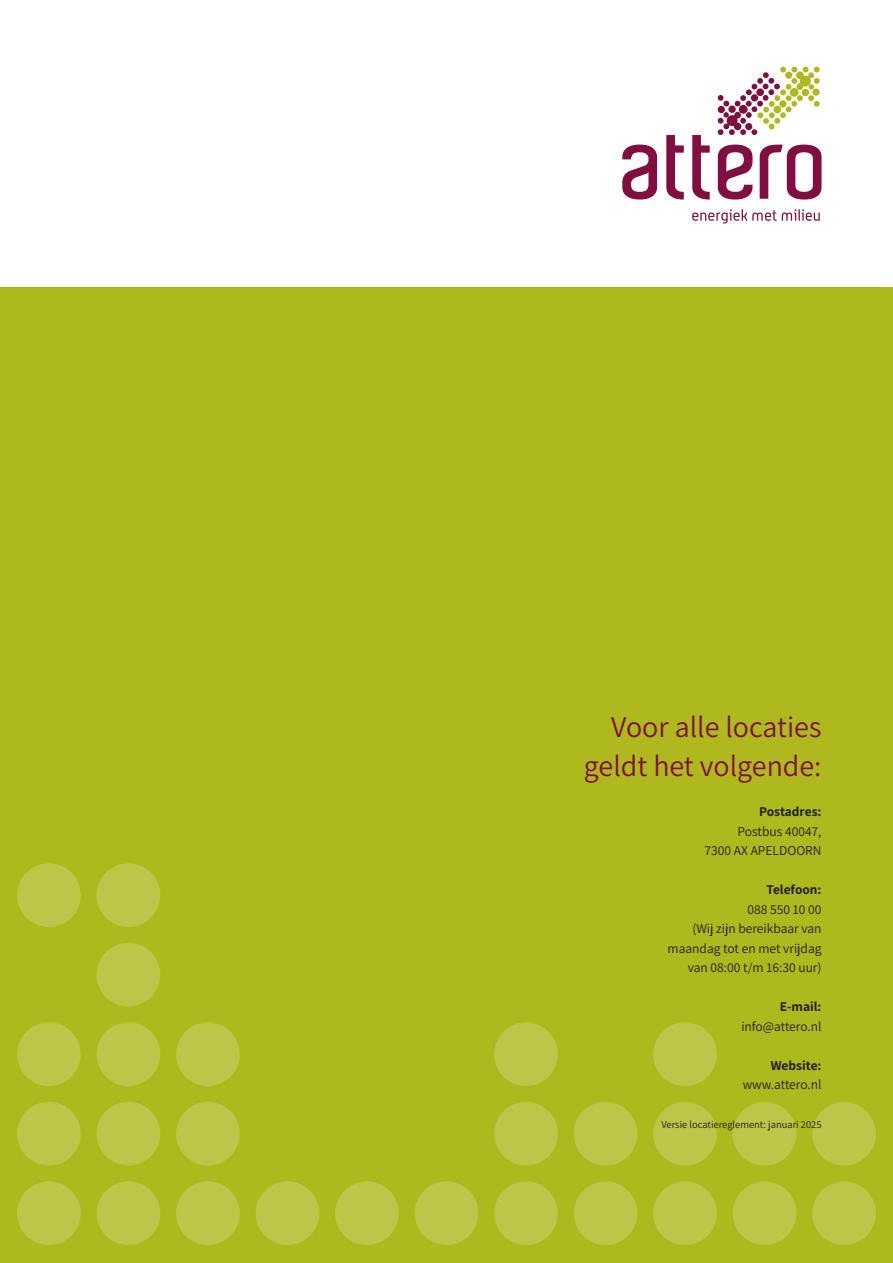
<style>
.page{position:relative;width:893px;height:1263px;background:#fff}
.page>*{position:absolute;margin:0;border:0;box-sizing:border-box;transform-origin:0 0}
.Kop{font:30px/39px "Assistant";color:#810e3f;text-align:right}
.platte_tekst_inspringen{font:13.5px/19.5px "Assistant";color:#231f20;text-align:right}
.platte_tekst_inspringen-2{font:700 13.5px "Assistant";color:#231f20}
.platte_tekst_inspringen-3{font:10.5px "Assistant";color:#231f20}
</style>
<div class="page">
<div style="left:0;top:288px;width:893px;height:975px;background:#aeb91c"></div>
<svg style="left:622px;top:145px;width:35px;height:55px"></svg>
<svg style="left:666px;top:135px;width:18px;height:65px"></svg>
<svg style="left:692px;top:135px;width:18px;height:65px"></svg>
<svg style="left:718px;top:145px;width:34px;height:55px"></svg>
<svg style="left:760px;top:145px;width:61px;height:55px"></svg>
<svg style="left:692px;top:209px;width:128px;height:14px"></svg>
<svg style="left:718px;top:67px;width:102px;height:68px"></svg>
<svg style="left:17px;top:863px;width:859px;height:382px"></svg>
<p class="Kop" style="left:584px;top:706px;width:239px">Voor alle locaties geldt het volgende:</p>
<p class="platte_tekst_inspringen-2" style="left:759px;top:802px;width:64px">Postadres:</p>
<p class="platte_tekst_inspringen" style="left:737px;top:821px;width:85px">Postbus 40047,</p>
<p class="platte_tekst_inspringen" style="left:705px;top:840px;width:118px">7300 AX APELDOORN</p>
<p class="platte_tekst_inspringen-2" style="left:766px;top:880px;width:56px">Telefoon:</p>
<p class="platte_tekst_inspringen" style="left:668px;top:899px;width:155px">088 550 10 00<br>(Wij zijn bereikbaar van maandag tot en met vrijdag van 08:00 t/m 16:30 uur)</p>
<p class="platte_tekst_inspringen-2" style="left:780px;top:997px;width:43px">E-mail:</p>
<p class="platte_tekst_inspringen" style="left:741px;top:1016px;width:82px">info@attero.nl</p>
<p class="platte_tekst_inspringen-2" style="left:771px;top:1056px;width:52px">Website:</p>
<p class="platte_tekst_inspringen" style="left:743px;top:1074px;width:80px">www.attero.nl</p>
<p class="platte_tekst_inspringen-3" style="left:661px;top:1117px;width:162px">Versie locatiereglement: januari 2025</p>
</div>
